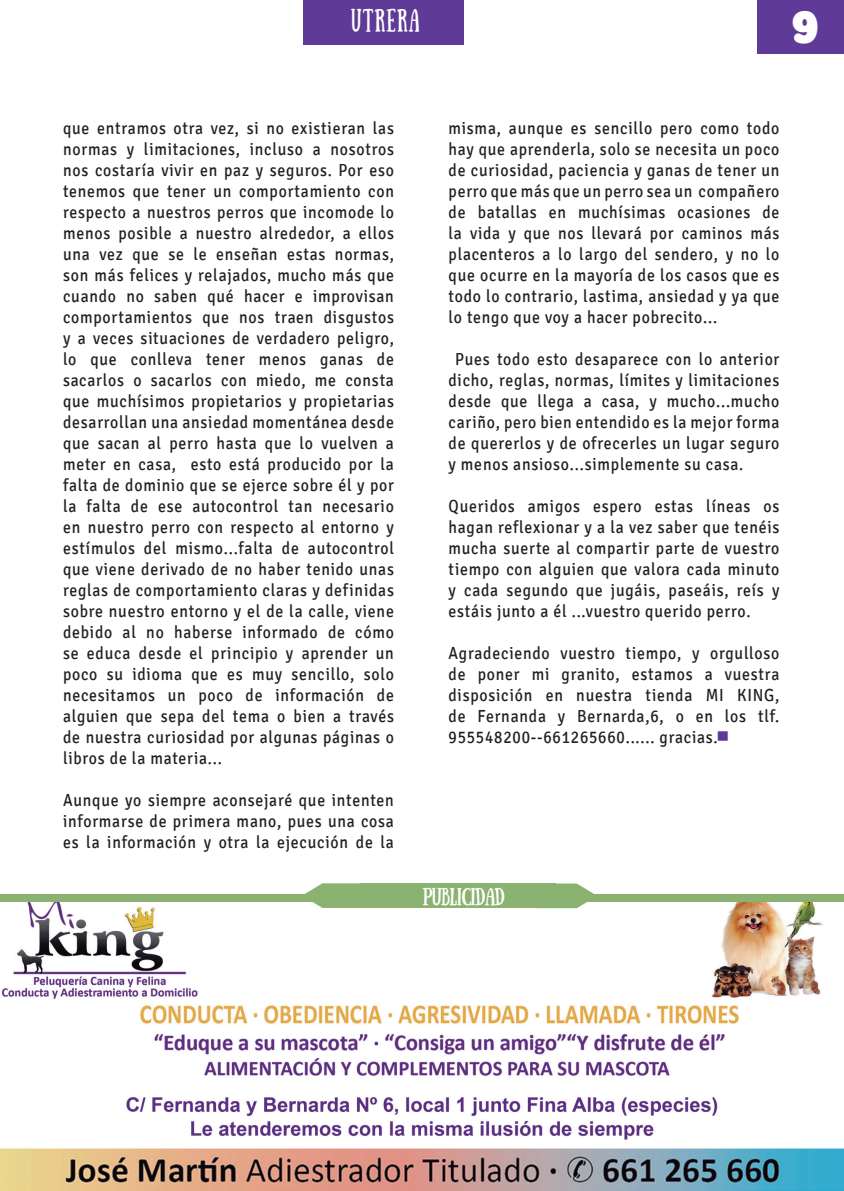
<style>
.page{position:relative;width:844px;height:1191px;background:#fff}
.page>*{position:absolute;margin:0;border:0;box-sizing:border-box;transform-origin:0 0}
.Cuerpo_de_texto_HdU{font:40.25px "Plump";color:#fff}
.t1{font:22.93px "Sunday";letter-spacing:.06em;color:#fff;scale:.79 1}
.Cuerpo_de_texto_HdU-2{font:17.5px/21px "Signika";letter-spacing:.05em;color:#231f20;text-align:justify;scale:.9 1}
.Cuerpo_de_texto_HdU-3{font:17.5px "Sunday";letter-spacing:-.05em;color:#fff}
.s1{color:#5f3b97}
</style>
<div class="page">
<img style="left:0;top:901px;width:843px;height:289px">
<svg style="left:302px;top:883px;width:58px;height:25px"></svg>
<div style="left:360px;top:883px;width:195px;height:25px;background:#8ab270"></div>
<svg style="left:555px;top:883px;width:42px;height:25px"></svg>
<div style="left:0;top:894px;width:843px;height:7px;background:#8ab270"></div>
<div style="left:303px;top:0;width:161px;height:45px;background:#5f3b97"></div>
<div style="left:757px;top:0;width:86px;height:53px;background:#5f3b97"></div>
<p class="Cuerpo_de_texto_HdU" style="left:766px;top:-6px;width:55px">11</p>
<p class="t1" style="left:351px;top:5px;width:88px">UTRERA</p>
<p class="Cuerpo_de_texto_HdU" style="left:785px;top:-3px;width:28px">7</p>
<p class="Cuerpo_de_texto_HdU" style="left:792px;top:-3px;width:28px">9</p>
<p class="Cuerpo_de_texto_HdU-2" style="left:63px;top:118px;width:369px">que entramos otra vez, si no existieran las normas y limitaciones, incluso a nosotros nos costaría vivir en paz y seguros. Por eso tenemos que tener un comportamiento con respecto a nuestros perros que incomode lo menos posible a nuestro alrededor, a ellos una vez que se le enseñan estas normas, son más felices y relajados, mucho más que cuando no saben qué hacer e improvisan comportamientos que nos traen disgustos y a veces situaciones de verdadero peligro, lo que conlleva tener menos ganas de sacarlos o sacarlos con miedo, me consta que muchísimos propietarios y propietarias desarrollan una ansiedad momentánea desde que sacan al perro hasta que lo vuelven a meter en casa, esto está producido por la falta de dominio que se ejerce sobre él y por la falta de ese autocontrol tan necesario en nuestro perro con respecto al entorno y estímulos del mismo...falta de autocontrol que viene derivado de no haber tenido unas reglas de comportamiento claras y definidas sobre nuestro entorno y el de la calle, viene debido al no haberse informado de cómo se educa desde el principio y aprender un poco su idioma que es muy sencillo, solo necesitamos un poco de información de alguien que sepa del tema o bien a través de nuestra curiosidad por algunas páginas o libros de la materia...</p>
<p class="Cuerpo_de_texto_HdU-2" style="left:63px;top:790px;width:369px">Aunque yo siempre aconsejaré que intenten informarse de primera mano, pues una cosa es la información y otra la ejecución de la</p>
<p class="Cuerpo_de_texto_HdU-2" style="left:448px;top:118px;width:369px">misma, aunque es sencillo pero como todo hay que aprenderla, solo se necesita un poco de curiosidad, paciencia y ganas de tener un perro que más que un perro sea un compañero de batallas en muchísimas ocasiones de la vida y que nos llevará por caminos más placenteros a lo largo del sendero, y no lo que ocurre en la mayoría de los casos que es todo lo contrario, lastima, ansiedad y ya que lo tengo que voy a hacer pobrecito...</p>
<p class="Cuerpo_de_texto_HdU-2" style="left:448px;top:349px;width:369px;text-indent:7px">Pues todo esto desaparece con lo anterior dicho, reglas, normas, límites y limitaciones desde que llega a casa, y mucho...mucho cariño, pero bien entendido es la mejor forma de quererlos y de ofrecerles un lugar seguro y menos ansioso...simplemente su casa.</p>
<p class="Cuerpo_de_texto_HdU-2" style="left:448px;top:496px;width:369px">Queridos amigos espero estas líneas os hagan reflexionar y a la vez saber que tenéis mucha suerte al compartir parte de vuestro tiempo con alguien que valora cada minuto y cada segundo que jugáis, paseáis, reís y estáis junto a él ...vuestro querido perro.</p>
<p class="Cuerpo_de_texto_HdU-2" style="left:448px;top:643px;width:369px">Agradeciendo vuestro tiempo, y orgulloso de poner mi granito, estamos a vuestra disposición en nuestra tienda MI KING, de Fernanda y Bernarda,6, o en los tlf.</p>
<p class="Cuerpo_de_texto_HdU-2" style="left:448px;top:727px;width:313px">955548200--661265660...... gracias.<span class="s1">■</span></p>
<p class="Cuerpo_de_texto_HdU-3" style="left:422px;top:884px;width:84px">PUBLICIDAD</p>
</div>
